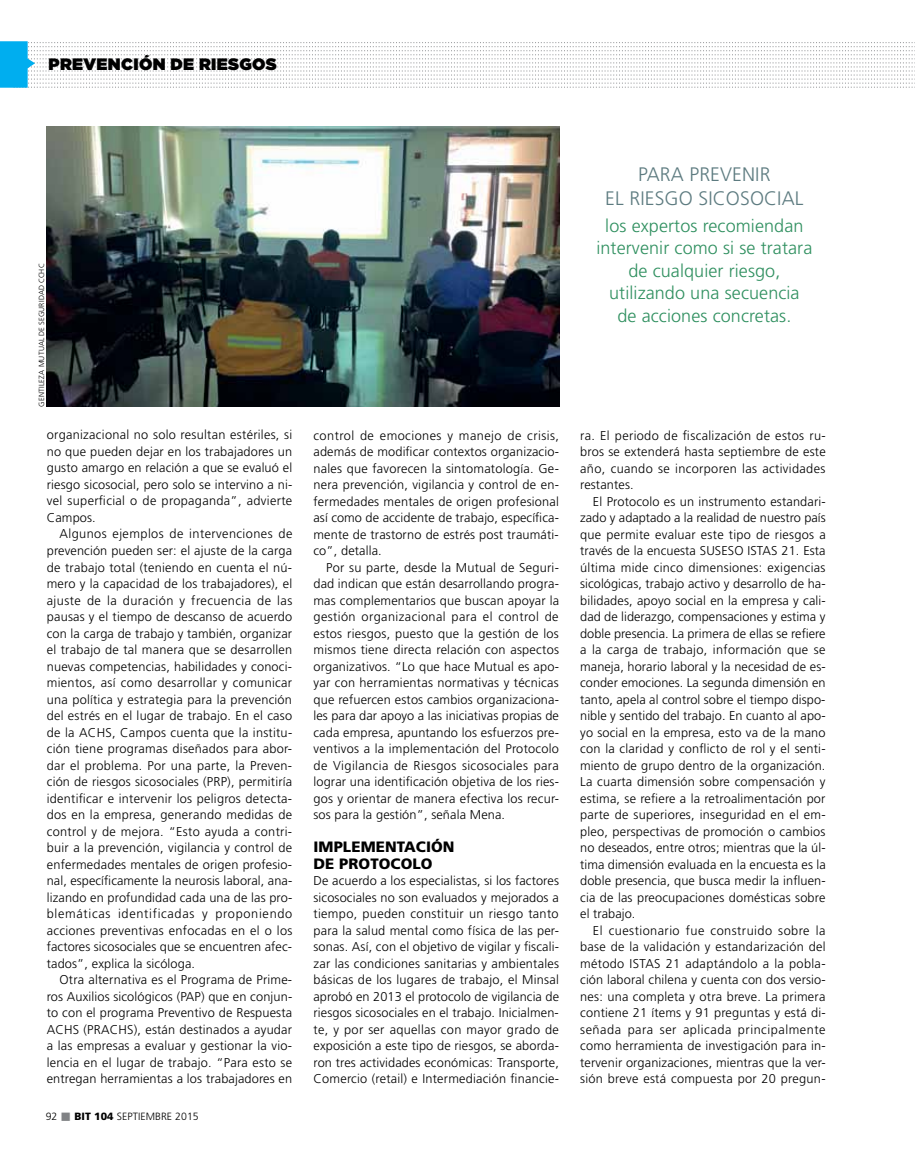
<style>
.page{position:relative;width:915px;height:1170px;background:#fff}
.page>*{position:absolute;margin:0;border:0;box-sizing:border-box;transform-origin:0 0}
.t1{font:300 19.5px/24px "Frutiger";letter-spacing:.005em;color:#5d7b80;text-align:center}
.t2{font:300 18px/22.5px "Frutiger";letter-spacing:.005em;color:#309060;text-align:center}
.t3{font:900 16.5px "Gotham";letter-spacing:.02em;color:#000}
.t4{font:900 15px/16.5px "Frutiger";letter-spacing:.005em;color:#000}
.t5{font:300 12.75px/16.5px "Frutiger";letter-spacing:.01em;color:#000;text-align:justify}
.t6{font:300 10.5px "Frutiger";letter-spacing:.005em;color:#000}
.t7{font:300 7.5px "Frutiger";letter-spacing:.03em;color:#000}
.s1{color:#808285}
.s2{font-weight:900}
</style>
<div class="page">
<svg style="left:0;top:41px;width:913px;height:47px"></svg>
<img style="left:47px;top:126px;width:512px;height:280px">
<p class="t3" style="left:49px;top:52px;width:229px">PREVENCIÓN DE RIESGOS</p>
<p class="t7" style="left:37px;top:406px;width:145px;rotate:-90deg">Gentileza M utual de Seguridad CCh C</p>
<p class="t5" style="left:47px;top:426px;width:247px">organizacional no solo resultan estériles, si no que pueden dejar en los trabajadores un gusto amargo en relación a que se evaluó el riesgo sicosocial, pero solo se intervino a ni&shy;vel superficial o de propaganda”, advierte Campos.</p>
<p class="t5" style="left:47px;top:525px;width:247px;text-indent:13px">Algunos ejemplos de intervenciones de prevención pueden ser: el ajuste de la carga de trabajo total (teniendo en cuenta el nú&shy;mero y la capacidad de los trabajadores), el ajuste de la duración y frecuencia de las pausas y el tiempo de descanso de acuerdo con la carga de trabajo y también, organizar el trabajo de tal manera que se desarrollen nuevas competencias, habilidades y conoci&shy;mientos, así como desarrollar y comunicar una política y estrategia para la prevención del estrés en el lugar de trabajo. En el caso de la ACHS, Campos cuenta que la institu&shy;ción tiene programas diseñados para abor&shy;dar el problema. Por una parte, la Preven&shy;ción de riesgos sicosociales (PRP), permitiría identificar e intervenir los peligros detecta&shy;dos en la empresa, generando medidas de control y de mejora. “Esto ayuda a contri&shy;buir a la prevención, vigilancia y control de enfermedades mentales de origen profesio&shy;nal, específicamente la neurosis laboral, ana&shy;lizando en profundidad cada una de las pro&shy;blemáticas identificadas y proponiendo acciones preventivas enfocadas en el o los factores sicosociales que se encuentren afec&shy;tados”, explica la sicóloga.</p>
<p class="t5" style="left:47px;top:971px;width:247px;text-indent:13px">Otra alternativa es el Programa de Prime&shy;ros Auxilios sicológicos (PAP) que en conjun&shy;to con el programa Preventivo de Respuesta ACHS (PRACHS), están destinados a ayudar a las empresas a evaluar y gestionar la vio&shy;lencia en el lugar de trabajo. “Para esto se entregan herramientas a los trabajadores en</p>
<p class="t6" style="left:46px;top:1110px;width:154px">92 <span class="s1">■</span> <span class="s2">BIT 104</span> septiembre 2015</p>
<p class="t5" style="left:313px;top:427px;width:247px">control de emociones y manejo de crisis, además de modificar contextos organizacio&shy;nales que favorecen la sintomatología. Ge&shy;nera prevención, vigilancia y control de en&shy;fermedades mentales de origen profesional así como de accidente de trabajo, específica&shy;mente de trastorno de estrés post traumáti&shy;co”, detalla.</p>
<p class="t5" style="left:313px;top:559px;width:247px;text-indent:13px">Por su parte, desde la M utual de Seguri&shy;dad indican que están desarrollando progra&shy;mas complementarios que buscan apoyar la gestión organizacional para el control de estos riesgos, puesto que la gestión de los mismos tiene directa relación con aspectos organizativos. “Lo que hace M utual es apo&shy;yar con herramientas normativas y técnicas que refuercen estos cambios organizaciona&shy;les para dar apoyo a las iniciativas propias de cada empresa, apuntando los esfuerzos pre&shy;ventivos a la implementación del Protocolo de Vigilancia de Riesgos sicosociales para lograr una identificación objetiva de los ries&shy;gos y orientar de manera efectiva los recur&shy;sos para la gestión”, señala Mena.</p>
<p class="t4" style="left:313px;top:838px;width:142px">IMPLEMENTACIÓN<br>DE PROTOCOLO</p>
<p class="t5" style="left:313px;top:872px;width:247px">De acuerdo a los especialistas, si los factores sicosociales no son evaluados y mejorados a tiempo, pueden constituir un riesgo tanto para la salud mental como física de las per&shy;sonas. Así, con el objetivo de vigilar y fiscali&shy;zar las condiciones sanitarias y ambientales básicas de los lugares de trabajo, el M insal aprobó en 2013 el protocolo de vigilancia de riesgos sicosociales en el trabajo. Inicialmen&shy;te, y por ser aquellas con mayor grado de exposición a este tipo de riesgos, se aborda&shy;ron tres actividades económicas: Transporte, Comercio (retail) e Intermediación financie-</p>
<h1 class="t1" style="left:605px;top:162px;width:200px">Para prevenir<br>el riesgo sic osoc ial</h1>
<h2 class="t2" style="left:596px;top:214px;width:217px">los expertos recomiendan intervenir como si se tratara de cualquier riesgo, utilizando una secuencia<br>de acciones concretas.</h2>
<p class="t5" style="left:580px;top:427px;width:247px">ra. El periodo de fiscalización de estos ru&shy;bros se extenderá hasta septiembre de este año, cuando se incorporen las actividades restantes.</p>
<p class="t5" style="left:580px;top:493px;width:247px;text-indent:13px">El Protocolo es un instrumento estandari&shy;zado y adaptado a la realidad de nuestro país que permite evaluar este tipo de riesgos a través de la encuesta SUSESO</p>
<p class="t5" style="left:580px;top:542px;width:247px;text-indent:167px">ISTAS 21. Esta última mide cinco dimensiones: exigencias sicológicas, trabajo activo y desarrollo de ha&shy;bilidades, apoyo social en la empresa y cali&shy;dad de liderazgo, compensaciones y estima y doble presencia. La primera de ellas se refiere a la carga de trabajo, información que se maneja, horario laboral y la necesidad de es&shy;conder emociones. La segunda dimensión en tanto, apela al control sobre el tiempo dispo&shy;nible y sentido del trabajo. En cuanto al apo&shy;yo social en la empresa, esto va de la mano con la claridad y conflicto de rol y el senti&shy;miento de grupo dentro de la organización.<br>La cuarta dimensión sobre compensación y estima, se refiere a la retroalimentación por parte de superiores, inseguridad en el em&shy;pleo, perspectivas de promoción o cambios no deseados, entre otros; mientras que la úl&shy;tima dimensión evaluada en la encuesta es la doble presencia, que busca medir la influen&shy;cia de las preocupaciones domésticas sobre el trabajo.</p>
<p class="t5" style="left:580px;top:922px;width:247px;text-indent:13px">El cuestionario fue construido sobre la base de la validación y estandarización del método ISTAS 21 adaptándolo a la pobla&shy;ción laboral chilena y cuenta con dos versio&shy;nes: una completa y otra breve. La primera contiene 21 ítems y 91 preguntas y está di&shy;señada para ser aplicada principalmente como herramienta de investigación para in&shy;tervenir organizaciones, mientras que la ver&shy;sión breve está compuesta por 20 pregun-</p>
</div>
